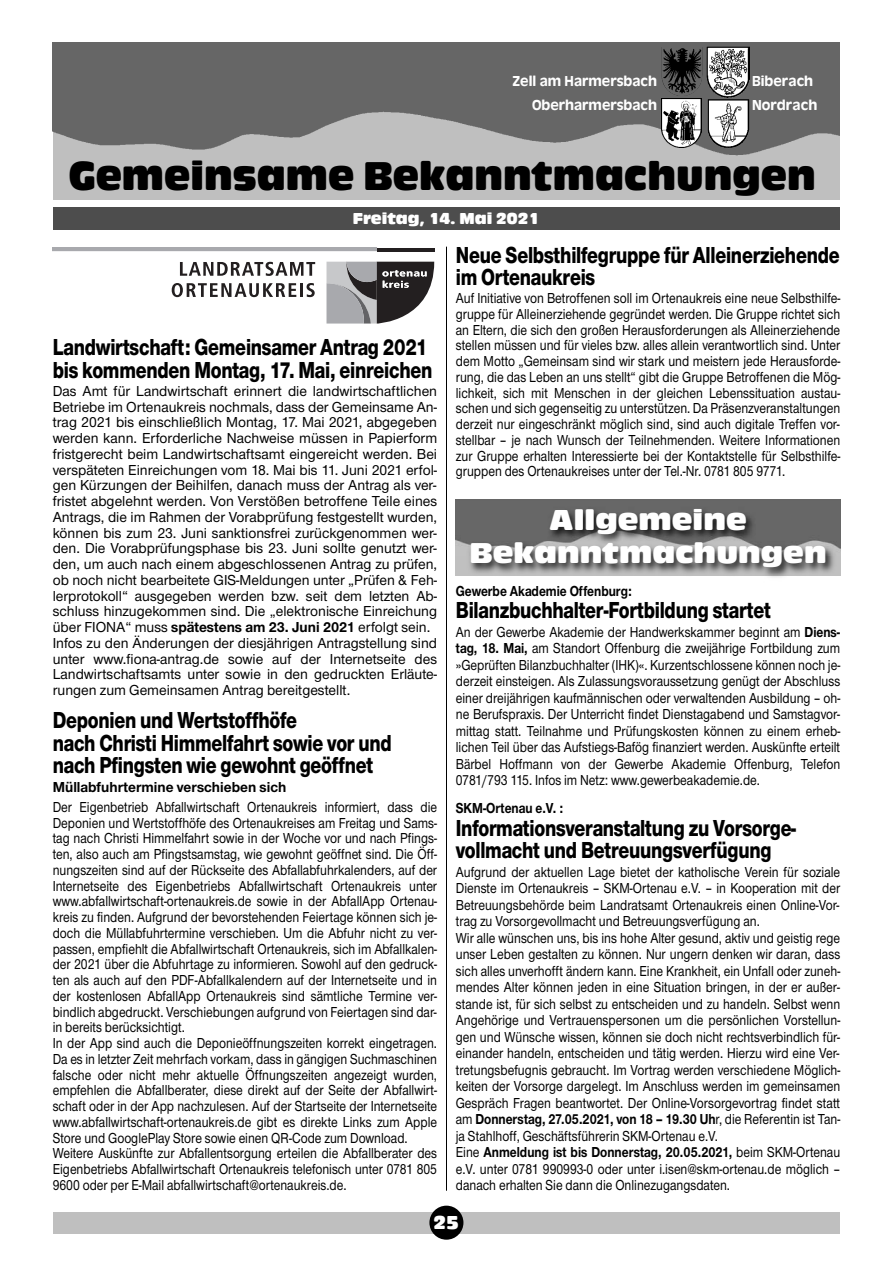
<style>
.page{position:relative;width:893px;height:1263px;background:#fff}
.page>*{position:absolute;margin:0;border:0;box-sizing:border-box;transform-origin:0 0}
.t1{font:42px "Antique Olive T Compact Ro 1";color:#000;scale:.95 1}
.t2{font:30px "Antique Olive T Compact Ro 1";color:#fff;scale:1.05 1}
.t3{font:800 24px/22.5px "Nimbus Sans Novus T";letter-spacing:-.01em;color:#000;scale:.8 1}
.t4{font:19.5px "Antique Olive T Compact Ro 1";color:#fff}
.t5{font:16.5px "Antique Olive T Compact Ro 1";color:#fff}
.t6{font:500 15px/15.8px "Nimbus Sans Novus T";color:#000;text-align:justify;scale:.85 1}
.t7{font:500 15px/15.8px "Nimbus Sans Novus T";color:#000;text-align:justify}
.t8{font:15px "Antique Olive T Medium Ro 1";color:#fff}
.t9{font:700 15px "Nimbus Sans Novus T";color:#000;scale:.85 1}
.t10{font:700 15px "Nimbus Sans Novus T";color:#000}
.s1{font-weight:700}
</style>
<div class="page">
<hr style="left:446px;top:247px;width:1px;height:944px;background:#000">
<div style="left:53px;top:1212px;width:786px;height:21px;background:#bfbfbf"></div>
<div style="left:429px;top:1206px;width:34px;height:34px;background:#000;border-radius:50%"></div>
<div style="left:53px;top:43px;width:786px;height:157px;background:#bfbfbf"></div>
<img style="left:53px;top:43px;width:786px;height:113px">
<img style="left:706px;top:47px;width:44px;height:101px">
<img style="left:661px;top:98px;width:40px;height:50px">
<img style="left:662px;top:47px;width:40px;height:49px">
<div style="left:53px;top:207px;width:786px;height:23px;background:#4d4d4d"></div>
<svg style="left:326px;top:262px;width:108px;height:62px;background:#7e7d7f"></svg>
<svg style="left:180px;top:262px;width:135px;height:14px"></svg>
<svg style="left:172px;top:283px;width:124px;height:14px"></svg>
<hr style="left:300px;top:283px;width:3px;height:14px;background:#231f20">
<svg style="left:307px;top:283px;width:8px;height:14px"></svg>
<svg style="left:53px;top:248px;width:324px;height:3px"></svg>
<hr style="left:377px;top:248px;width:57px;height:3px;background:#231f20">
<img style="left:456px;top:499px;width:384px;height:2px">
<img style="left:455px;top:501px;width:386px;height:76px">
<img style="left:456px;top:501px;width:384px;height:55px">
<p class="t8" style="left:513px;top:73px;width:146px">Zell am Harmersbach</p>
<p class="t8" style="left:752px;top:73px;width:63px">Biberach</p>
<p class="t8" style="left:532px;top:97px;width:127px">Oberharmersbach</p>
<p class="t8" style="left:752px;top:97px;width:67px">Nordrach</p>
<p class="t1" style="left:69px;top:161px;width:788px">Gemeinsame Bekanntmachungen</p>
<p class="t5" style="left:353px;top:212px;width:188px">Freitag, 14. Mai 2021</p>
<p class="t3" style="left:53px;top:338px;width:476px">Landwirtschaft: Gemeinsamer Antrag 2021 bis kommenden Montag, 17. Mai, einreichen</p>
<p class="t7" style="left:53px;top:384px;width:386px">Das Amt für Landwirtschaft erinnert die landwirtschaftlichen Betriebe im Ortenaukreis nochmals, dass der Gemeinsame An&shy;trag 2021 bis einschließlich Montag, 17. Mai 2021, abgegeben werden kann. Erforderliche Nachweise müssen in Papierform fristgerecht beim Landwirtschaftsamt eingereicht werden. Bei verspäteten Einreichungen vom 18. Mai bis 11. Juni 2021 erfol&shy;gen Kürzungen der Beihilfen, danach muss der Antrag als ver&shy;fristet abgelehnt werden. Von Verstößen betroffene Teile eines Antrags, die im Rahmen der Vorabprüfung festgestellt wurden, können bis zum 23. Juni sanktionsfrei zurückgenommen wer&shy;den. Die Vorabprüfungsphase bis 23. Juni sollte genutzt wer&shy;den, um auch nach einem abgeschlossenen Antrag zu prüfen, ob noch nicht bearbeitete GIS-Meldungen unter „Prüfen &amp; Feh&shy;lerprotokoll“ ausgegeben werden bzw. seit dem letzten Ab&shy;schluss hinzugekommen sind. Die „elektronische Einreichung über FIONA“ muss <span class="s1">spätestens am 23. Juni 2021</span> erfolgt sein.</p>
<p class="t7" style="left:53px;top:636px;width:386px">Infos zu den Änderungen der diesjährigen Antragstellung sind unter www.fiona-antrag.de sowie auf der Internetseite des Landwirtschaftsamts unter sowie in den gedruckten Erläute&shy;rungen zum Gemeinsamen Antrag bereitgestellt.</p>
<p class="t3" style="left:53px;top:711px;width:425px">Deponien und Wertstoffhöfe<br>nach Christi Himmelfahrt sowie vor und nach Pfingsten wie gewohnt geöffnet</p>
<p class="t10" style="left:53px;top:782px;width:235px">Müllabfuhrtermine verschieben sich</p>
<p class="t6" style="left:53px;top:800px;width:454px">Der Eigenbetrieb Abfallwirtschaft Ortenaukreis informiert, dass die Deponien und Wertstoffhöfe des Ortenaukreises am Freitag und Sams&shy;tag nach Christi Himmelfahrt sowie in der Woche vor und nach Pfings - ten, also auch am Pfingstsamstag, wie gewohnt geöffnet sind. Die Öff&shy;nungszeiten sind auf der Rückseite des Abfallabfuhrkalenders, auf der Internetseite des Eigenbetriebs Abfallwirtschaft Ortenaukreis unter www.abfallwirtschaft-ortenaukreis.de sowie in der AbfallApp Ortenau&shy;kreis zu finden. Aufgrund der bevorstehenden Feiertage können sich je&shy;doch die Müllabfuhrtermine verschieben. Um die Abfuhr nicht zu ver&shy;passen, empfiehlt die Abfallwirtschaft Ortenaukreis, sich im Abfallkalen&shy;der 2021 über die Abfuhrtage zu informieren. Sowohl auf den gedruck&shy;ten als auch auf den PDF-Abfallkalendern auf der Internetseite und in der kostenlosen AbfallApp Ortenaukreis sind sämtliche Termine ver&shy;bindlich abgedruckt. Verschiebungen aufgrund von Feiertagen sind dar&shy;in bereits berücksichtigt.</p>
<p class="t6" style="left:53px;top:1037px;width:454px">In der App sind auch die Deponieöffnungszeiten korrekt eingetragen.<br>Da es in letzter Zeit mehrfach vorkam, dass in gängigen Suchmaschinen falsche oder nicht mehr aktuelle Öffnungszeiten angezeigt wurden, empfehlen die Abfallberater, diese direkt auf der Seite der Abfallwirt&shy;schaft oder in der App nachzulesen. Auf der Startseite der Internetseite www.abfallwirtschaft-ortenaukreis.de gibt es direkte Links zum Apple Store und GooglePlay Store sowie einen QR-Code zum Download.</p>
<p class="t6" style="left:53px;top:1147px;width:454px">Weitere Auskünfte zur Abfallentsorgung erteilen die Abfallberater des Eigenbetriebs Abfallwirtschaft Ortenaukreis telefonisch unter 0781 805<br>9600 oder per E-Mail abfallwirtschaft@ortenaukreis.de.</p>
<p class="t3" style="left:456px;top:245px;width:481px">Neue Selbsthilfegruppe für Alleinerziehende im Ortenaukreis</p>
<p class="t6" style="left:456px;top:292px;width:454px">Auf Initiative von Betroffenen soll im Ortenaukreis eine neue Selbsthilfe&shy;gruppe für Alleinerziehende gegründet werden. Die Gruppe richtet sich an Eltern, die sich den großen Herausforderungen als Alleinerziehende stellen müssen und für vieles bzw. alles allein verantwortlich sind. Unter dem Motto „Gemeinsam sind wir stark und meistern jede Herausforde&shy;rung, die das Leben an uns stellt“ gibt die Gruppe Betroffenen die Mög&shy;lichkeit, sich mit Menschen in der gleichen Lebenssituation austau&shy;schen und sich gegenseitig zu unterstützen. Da Präsenzveranstaltungen derzeit nur eingeschränkt möglich sind, sind auch digitale Treffen vor&shy;stellbar – je nach Wunsch der Teilnehmenden. Weitere Informationen zur Gruppe erhalten Interessierte bei der Kontaktstelle für Selbsthilfe&shy;gruppen des Ortenaukreises unter der Tel.-Nr. 0781 805 9771.</p>
<p class="t2" style="left:549px;top:510px;width:190px">Allgemeine</p>
<p class="t2" style="left:469px;top:543px;width:342px">Bekanntmachungen</p>
<p class="t9" style="left:456px;top:586px;width:209px">Gewerbe Akademie Offenburg:</p>
<p class="t3" style="left:456px;top:601px;width:395px">Bilanzbuchhalter-Fortbildung startet</p>
<p class="t6" style="left:456px;top:625px;width:454px;line-height:16.5px">An der Gewerbe Akademie der Handwerkskammer beginnt am <span class="s1">Diens&shy;tag, 18. Mai,</span> am Standort Offenburg die zweijährige Fortbildung zum »Geprüften Bilanzbuchhalter (IHK)«. Kurzentschlossene können noch je&shy;derzeit einsteigen. Als Zulassungsvoraussetzung genügt der Abschluss einer dreijährigen kaufmännischen oder verwaltenden Ausbildung – oh&shy;ne Berufspraxis. Der Unterricht findet Dienstagabend und Samstagvor&shy;mittag statt. Teilnahme und Prüfungskosten können zu einem erheb&shy;lichen Teil über das Aufstiegs-Bafög finanziert werden. Auskünfte erteilt Bärbel Hoffmann von der Gewerbe Akademie Offenburg, Telefon 0781/793 115. Infos im Netz: www.gewerbeakademie.de.</p>
<p class="t9" style="left:456px;top:803px;width:128px">SKM-Ortenau e.V. :</p>
<p class="t3" style="left:456px;top:818px;width:427px">Informationsveranstaltung zu Vorsorge - vollmacht und Betreuungsverfügung</p>
<p class="t6" style="left:456px;top:865px;width:454px;line-height:16.5px">Aufgrund der aktuellen Lage bietet der katholische Verein für soziale Dienste im Ortenaukreis – SKM-Ortenau e.V. – in Kooperation mit der Betreuungsbehörde beim Landratsamt Ortenaukreis einen Online-Vor&shy;trag zu Vorsorgevollmacht und Betreuungsverfügung an.</p>
<p class="t6" style="left:456px;top:931px;width:454px;line-height:16.5px">Wir alle wünschen uns, bis ins hohe Alter gesund, aktiv und geistig rege unser Leben gestalten zu können. Nur ungern denken wir daran, dass sich alles unverhofft ändern kann. Eine Krankheit, ein Unfall oder zuneh&shy;mendes Alter können jeden in eine Situation bringen, in der er außer&shy;stande ist, für sich selbst zu entscheiden und zu handeln. Selbst wenn Angehörige und Vertrauenspersonen um die persönlichen Vorstellun&shy;gen und Wünsche wissen, können sie doch nicht rechtsverbindlich für&shy;einander handeln, entscheiden und tätig werden. Hierzu wird eine Ver&shy;tretungsbefugnis gebraucht. Im Vortrag werden verschiedene Möglich&shy;keiten der Vorsorge dargelegt. Im Anschluss werden im gemeinsamen Gespräch Fragen beantwortet. Der Online-Vorsorgevortrag findet statt am <span class="s1">Donnerstag, 27.05.2021, von 18 – 19.30 Uh</span>r, die Referentin ist Tan&shy;ja Stahlhoff, Geschäftsführerin SKM-Ortenau e.V.</p>
<p class="t6" style="left:456px;top:1146px;width:454px;line-height:16.5px">Eine <span class="s1">Anmeldung ist bis Donnerstag, 20.05.2021,</span> beim SKM-Ortenau e.V. unter 0781 990993-0 oder unter i.isen@skm-ortenau.de möglich – danach erhalten Sie dann die Onlinezugangsdaten.</p>
<p class="t4" style="left:433px;top:1215px;width:27px">25</p>
</div>
